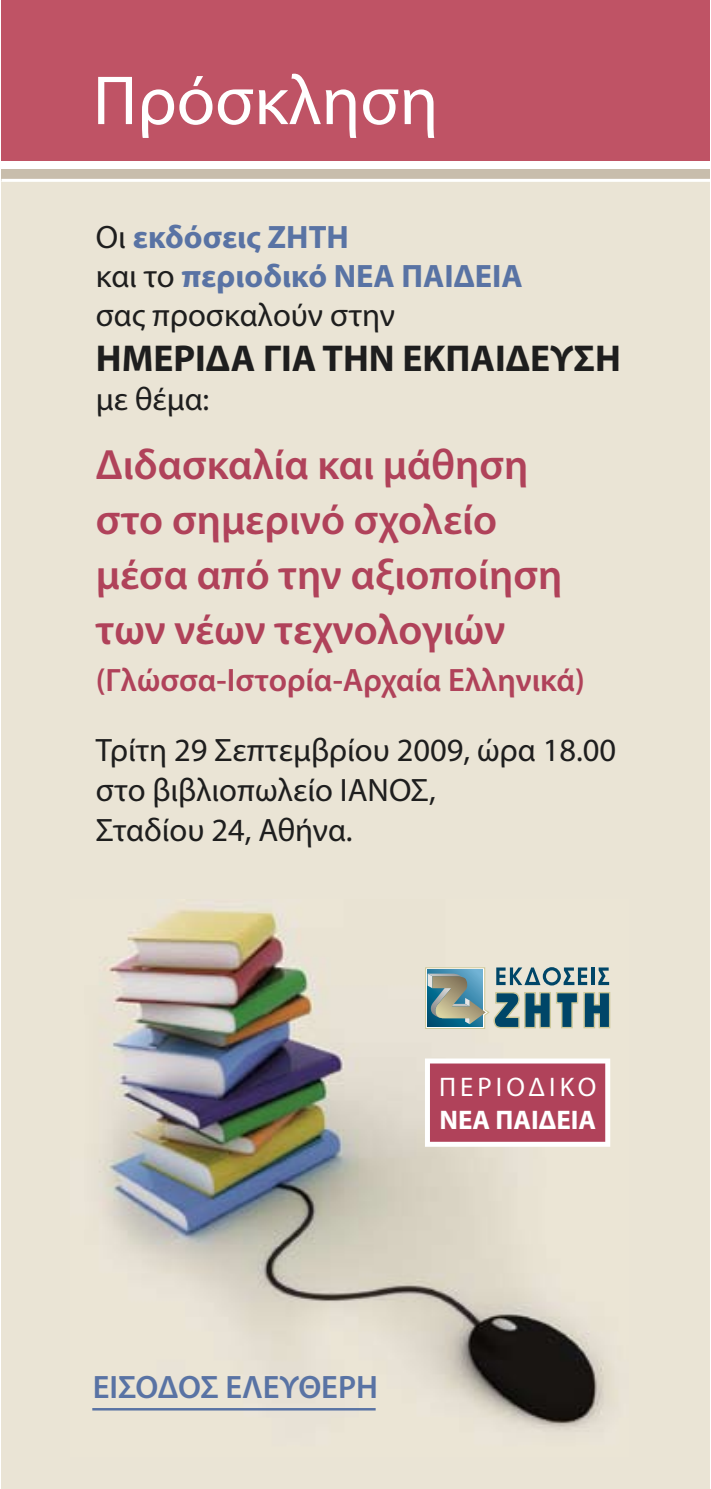
<style>
.page{position:relative;width:711px;height:1489px;background:#fff}
.page>*{position:absolute;margin:0;border:0;box-sizing:border-box;transform-origin:0 0}
.t1{font:70px "Myriad Pro";color:#fff}
.t2{font:600 42.5px/55px "Myriad Pro";color:#b0425a}
.t3{font:700 37.5px "Myriad Pro";color:#1e1e1e}
.t4{font:32.5px/40px "Myriad Pro";color:#1e1e1e}
.t5{font:700 32.5px/39px "Myriad Pro";color:#5973a4}
.t6{font:600 32.5px "Myriad Pro";color:#b0425a}
.t7{font:600 32.5px "Myriad Pro";color:#5973a4}
.t8{font:700 27px "Myriad Pro";color:#fff}
.t9{font:27px "Myriad Pro";letter-spacing:.15em;color:#fff}
.s1{font-weight:400;color:#1e1e1e}
</style>
<div class="page">
<div style="left:1px;top:1px;width:709px;height:160px;background:#bf5365"></div>
<div style="left:1px;top:169px;width:709px;height:1320px;background:#eae4d5"></div>
<div style="left:1px;top:169px;width:709px;height:11px;background:#c8bdac"></div>
<hr style="left:1px;top:179px;width:709px;height:3px;background:#fff">
<img style="left:92px;top:903px;width:513px;height:527px">
<svg style="left:425px;top:967px;width:186px;height:63px"></svg>
<svg style="left:425px;top:1058px;width:185px;height:89px;background:#bc6175"></svg>
<hr style="left:92px;top:1408px;width:284px;height:2px;background:#5973a4">
<h1 class="t1" style="left:93px;top:62px;width:347px">Πρόσκληση</h1>
<p class="t5" style="left:96px;top:218px;width:428px"><span class="s1">Οι</span> εκδόσεις ΖΗΤΗ<br><span class="s1">και το</span> περιοδικό ΝΕΑ ΠΑΙ∆ΕΙΑ <span class="s1">σας προσκαλούν στην</span></p>
<p class="t3" style="left:96px;top:337px;width:527px">HΜΕΡΙ∆Α ΓΙΑ ΤΗΝ ΕΚΠΑΙ∆ΕΥΣΗ</p>
<p class="t4" style="left:96px;top:380px;width:115px">με θέμα:</p>
<h2 class="t2" style="left:96px;top:438px;width:468px">∆ιδασκαλία και μάθηση στο σημερινό σχολείο μέσα από την αξιοποίηση των νέων τεχνολογιών</h2>
<p class="t6" style="left:96px;top:662px;width:490px">(Γλώσσα-Ιστορία-Αρχαία Ελληνικά)</p>
<p class="t4" style="left:96px;top:730px;width:522px">Τρίτη 29 Σεπτεμβρίου 2009, ώρα 18.00 στο βιβλιοπωλείο ΙΑΝΟΣ,<br>Σταδίου 24, Αθήνα.</p>
<p class="t9" style="left:439px;top:1072px;width:159px">ΠΕΡΙΟ∆ΙΚΟ</p>
<p class="t8" style="left:439px;top:1104px;width:158px">ΝΕΑ ΠΑΙ∆ΕΙΑ</p>
<p class="t7" style="left:93px;top:1368px;width:287px">EIΣΟ∆ΟΣ ΕΛΕΥΘΕΡΗ</p>
</div>
